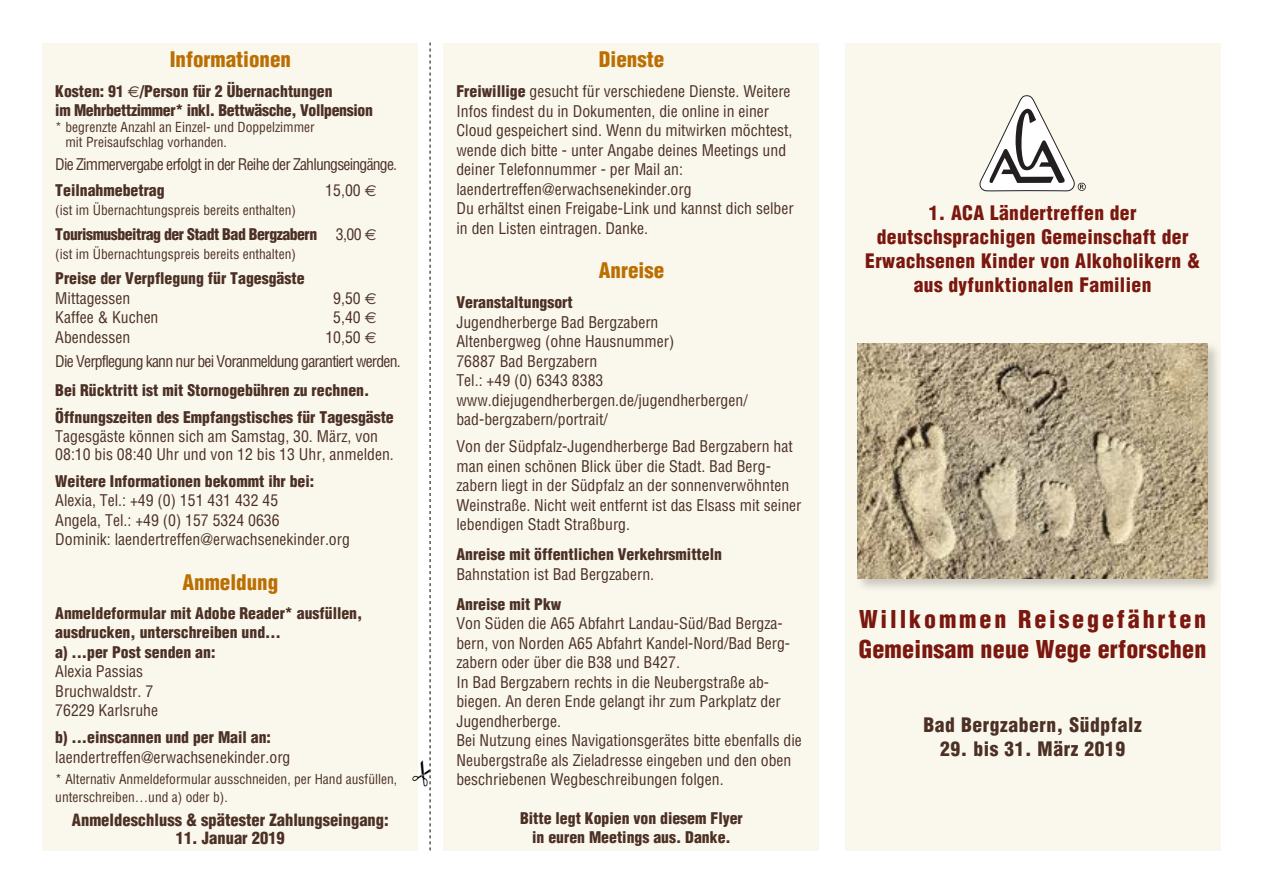
<style>
.page{position:relative;width:1263px;height:893px;background:#fff}
.page>*{position:absolute;margin:0;border:0;box-sizing:border-box;transform-origin:0 0}
.t1{font:900 condensed 24px/30px "Helvetica";letter-spacing:.01em;color:#7a170f}
.t2{font:900 condensed 21px "Helvetica";color:#bb6f03}
.t3{font:900 condensed 19.5px/24px "Helvetica";letter-spacing:.02em;color:#7a170f;text-align:center}
.t4{font:900 condensed 19.5px "Helvetica";letter-spacing:.03em;color:#4c3026}
.t5{font:900 condensed 16.5px "Helvetica";color:#4c3026}
.t6{font:condensed 15.75px/19.5px "Helvetica";color:#4c3026}
.t7{font:900 condensed 15.75px/19.5px "Helvetica";color:#4c3026}
.t8{font:condensed 15.75px/24.9px "Helvetica";letter-spacing:-.05em;color:#4c3026}
.t9{font:900 condensed 15.75px/18.9px "Helvetica";letter-spacing:-.02em;color:#4c3026}
.t10{font:900 condensed 15.75px "Helvetica";letter-spacing:-.03em;color:#4c3026}
.t11{font:condensed 13.5px/15px "Helvetica";color:#4c3026}
.s1{font-family:"Euro Sans";font-weight:400;font-stretch:normal}
.s2{font-family:"Euro Sans";font-stretch:normal}
.s3{font-weight:400}
.s4{font-weight:900}
</style>
<div class="page">
<div style="left:444px;top:43px;width:375px;height:807px;background:#faf8ec"></div>
<div style="left:43px;top:43px;width:375px;height:807px;background:#faf8ec"></div>
<div style="left:845px;top:43px;width:375px;height:807px;background:#faf8ec"></div>
<svg style="left:979px;top:95px;width:107px;height:96px"></svg>
<div style="left:856px;top:342px;width:366px;height:250px;background:#000;opacity:.2"></div>
<img style="left:857px;top:344px;width:351px;height:234px">
<svg style="left:429px;top:43px;width:2px;height:807px"></svg>
<h2 class="t2" style="left:170px;top:46px;width:123px">Informationen</h2>
<p class="t9" style="left:55px;top:82px;width:319px">Kosten: 91 <span class="s1">8</span>/Person für 2 Übernachtungen<br>im Mehrbettzimmer* inkl. Bettwäsche, Vollpension</p>
<p class="t11" style="left:65px;top:119px;width:251px;text-indent:-10px">* begrenzte Anzahl an Einzel- und Doppelzimmer mit Preisaufschlag vorhanden.</p>
<p class="t8" style="left:55px;top:152px;width:343px">Die Zimmervergabe erfolgt in der Reihe der Zahlungseingänge.</p>
<p class="t7" style="left:55px;top:180px;width:111px">Teilnahmebetrag</p>
<p class="t6" style="left:325px;top:180px;width:53px">15,00 <span class="s2">8</span></p>
<p class="t11" style="left:55px;top:202px;width:242px">(ist im Übernachtungspreis bereits enthalten)</p>
<p class="t10" style="left:55px;top:225px;width:323px">Tourismusbeitrag der Stadt Bad Bergzabern <span class="s3">3,00</span> <span class="s1">8</span></p>
<p class="t11" style="left:55px;top:246px;width:242px">(ist im Übernachtungspreis bereits enthalten)</p>
<p class="t7" style="left:55px;top:268px;width:251px">Preise der Verpflegung für Tagesgäste</p>
<p class="t6" style="left:55px;top:288px;width:77px">Mittagessen</p>
<p class="t6" style="left:333px;top:288px;width:45px">9,50 <span class="s2">8</span></p>
<p class="t6" style="left:55px;top:307px;width:105px">Kaffee &amp; Kuchen</p>
<p class="t6" style="left:333px;top:307px;width:45px">5,40 <span class="s2">8</span></p>
<p class="t6" style="left:55px;top:327px;width:77px">Abendessen</p>
<p class="t8" style="left:55px;top:324px;width:347px;text-indent:270px">10,50 <span class="s2">8<br></span>Die Verpflegung kann nur bei Voranmeldung garantiert werden.</p>
<p class="t7" style="left:55px;top:376px;width:340px;line-height:27px">Bei Rücktritt ist mit Stornogebühren zu rechnen.<br>Öffnungszeiten des Empfangstisches für Tagesgäste</p>
<p class="t6" style="left:55px;top:427px;width:340px;line-height:18px">Tagesgäste können sich am Samstag, 30. März, von<br>08:10 bis 08:40 Uhr und von 12 bis 13 Uhr, anmelden.</p>
<p class="t7" style="left:55px;top:471px;width:260px">Weitere Informationen bekommt ihr bei:</p>
<p class="t6" style="left:55px;top:490px;width:296px">Alexia, Tel.: +49 (0) 151 431 432 45<br>Angela, Tel.: +49 (0) 157 5324 0636<br>Dominik: laendertreffen@erwachsenekinder.org</p>
<h2 class="t2" style="left:182px;top:569px;width:97px">Anmeldung</h2>
<p class="t7" style="left:55px;top:603px;width:309px">Anmeldeformular mit Adobe Reader* ausfüllen, ausdrucken, unterschreiben und…<br>a) ...per Post senden an:</p>
<p class="t6" style="left:55px;top:661px;width:104px">Alexia Passias<br>Bruchwaldstr. 7<br>76229 Karlsruhe</p>
<p class="t7" style="left:55px;top:727px;width:217px">b) ...einscannen und per Mail an:</p>
<p class="t6" style="left:55px;top:747px;width:237px">laendertreffen@erwachsenekinder.org</p>
<p class="t11" style="left:55px;top:769px;width:343px;line-height:18px">* Alternativ Anmeldeformular ausschneiden, per Hand ausfüllen, unterschreiben…und a) oder b).</p>
<p class="t5" style="left:72px;top:810px;width:318px">Anmeldeschluss &amp; spätester Zahlungseingang:</p>
<p class="t5" style="left:176px;top:828px;width:111px">11. Januar 2019</p>
<h2 class="t2" style="left:599px;top:46px;width:67px">Dienste</h2>
<p class="t6" style="left:456px;top:81px;width:339px"><span class="s4">Freiwillige</span> gesucht für verschiedene Dienste. Weitere Infos findest du in Dokumenten, die online in einer Cloud gespeichert sind. Wenn du mitwirken möchtest, wende dich bitte - unter Angabe deines Meetings und deiner Telefonnummer - per Mail an: laendertreffen@erwachsenekinder.org<br>Du erhältst einen Freigabe-Link und kannst dich selber in den Listen eintragen. Danke.</p>
<h2 class="t2" style="left:599px;top:257px;width:67px">Anreise</h2>
<p class="t7" style="left:456px;top:293px;width:118px">Veranstaltungsort</p>
<p class="t6" style="left:456px;top:312px;width:293px">Jugendherberge Bad Bergzabern<br>Altenbergweg (ohne Hausnummer)<br>76887 Bad Bergzabern<br>Tel.: +49 (0) 6343 8383 www.diejugendherbergen.de/jugendherbergen/ bad-bergzabern/portrait/</p>
<p class="t6" style="left:456px;top:436px;width:347px">Von der Südpfalz-Jugendherberge Bad Bergzabern hat man einen schönen Blick über die Stadt. Bad Berg&shy;zabern liegt in der Südpfalz an der sonnenverwöhnten Weinstraße. Nicht weit entfernt ist das Elsass mit seiner lebendigen Stadt Straßburg.</p>
<p class="t7" style="left:456px;top:544px;width:267px">Anreise mit öffentlichen Verkehrsmitteln</p>
<p class="t6" style="left:456px;top:564px;width:199px">Bahnstation ist Bad Bergzabern.</p>
<p class="t7" style="left:456px;top:594px;width:107px">Anreise mit Pkw</p>
<p class="t6" style="left:456px;top:613px;width:347px">Von Süden die A65 Abfahrt Landau-Süd/Bad Bergza&shy;bern, von Norden A65 Abfahrt Kandel-Nord/Bad Berg&shy;zabern oder über die B38 und B427.<br>In Bad Bergzabern rechts in die Neubergstraße ab&shy;biegen. An deren Ende gelangt ihr zum Parkplatz der Jugendherberge.<br>Bei Nutzung eines Navigationsgerätes bitte ebenfalls die Neubergstraße als Zieladresse eingeben und den oben beschriebenen Wegbeschreibungen folgen.</p>
<p class="t7" style="left:520px;top:809px;width:224px;line-height:18.9px;text-align:center">Bitte legt Kopien von diesem Flyer in euren Meetings aus. Danke.</p>
<p class="t3" style="left:865px;top:200px;width:336px">1. ACA Ländertreffen der deutschsprachigen Gemeinschaft der<br>Erwachsenen Kinder von Alkoholikern &amp; aus dyfunktionalen Familien</p>
<h1 class="t1" style="left:859px;top:603px;width:349px">Willkommen Reisegefährten<br>Gemeinsam neue Wege erforschen</h1>
<p class="t4" style="left:923px;top:713px;width:220px">Bad Bergzabern, Südpfalz</p>
<p class="t4" style="left:940px;top:736px;width:187px">29. bis 31. März 2019</p>
</div>
